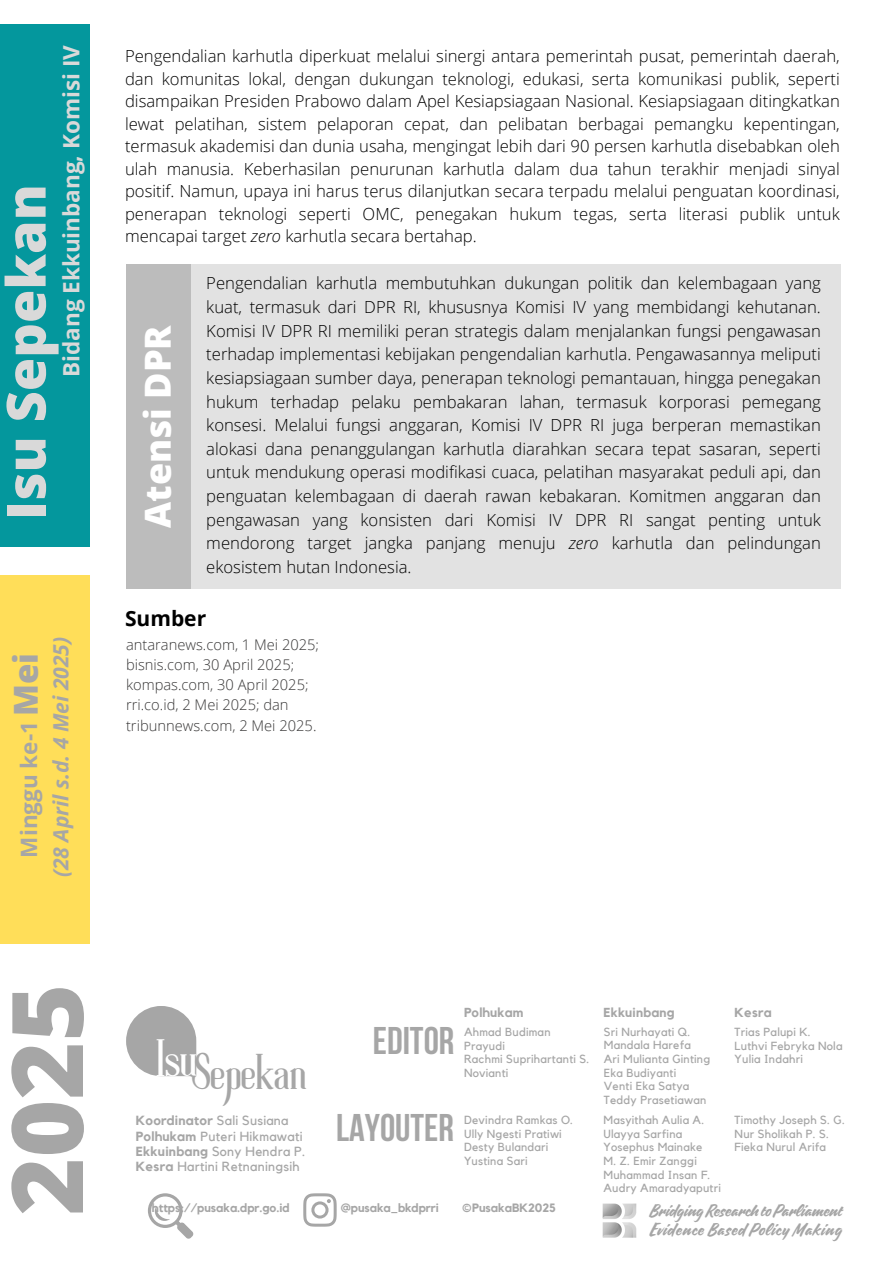
<style>
.page{position:relative;width:894px;height:1264px;background:#fff}
.page>*{position:absolute;margin:0;border:0;box-sizing:border-box;transform-origin:0 0}
.t1{font:800 98.85px "Open Sans";color:#a6a6a6}
.t2{font:800 54px "Open Sans";color:#d9d9d9}
.t3{font:47.55px "Roller Coaster";color:#fff}
.t4{font:45.3px "Roller Coaster";color:#a6a6a6}
.t5{font:700 38.4px "Bebas Neue";color:#a6a6a6}
.t6{font:800 36px "Open Sans";color:#fff}
.t7{font:800 33px "Open Sans";color:#a6a6a6}
.t8{font:700 22.5px "Open Sans";color:#d9d9d9}
.t9{font:700 22.5px "Open Sans";color:#a6a6a6}
.t10{font:italic 700 21px "Open Sans";color:#a6a6a6}
.t11{font:700 21px "Open Sans";color:#000}
.t12{font:16.8px "Quotes Script";letter-spacing:.045em;color:#a6a6a6}
.t13{font:300 16.65px/23.7px "Open Sans";color:#000;text-align:justify}
.t14{font:16.65px "Quotes Script";color:#a6a6a6}
.t15{font:300 14.7px "Open Sans";color:#393838}
.t16{font:13.2px "Kollektif";letter-spacing:.02em;color:#a6a6a6}
.t17{font:700 13.2px "Kollektif";letter-spacing:.02em;color:#a6a6a6}
.t18{font:700 13.05px "Kollektif";letter-spacing:.02em;color:#a6a6a6}
.t19{font:700 12px "Kollektif";color:#a6a6a6}
.t20{font:11.7px "Kollektif";letter-spacing:.02em;color:#a6a6a6}
.s1{font-style:italic}
.s2{font-weight:400}
.s3{font-weight:700}
</style>
<div class="page">
<div style="left:126px;top:264px;width:65px;height:325px;background:#bcbcbc"></div>
<div style="left:191px;top:264px;width:649px;height:325px;background:#e2e2e2"></div>
<div style="left:0;top:25px;width:89px;height:522px;background:#04979d"></div>
<div style="left:0;top:575px;width:89px;height:369px;background:#ffde59"></div>
<svg style="left:126px;top:1006px;width:70px;height:70px"></svg>
<svg style="left:303px;top:1193px;width:33px;height:33px"></svg>
<svg style="left:148px;top:1193px;width:45px;height:45px"></svg>
<img style="left:602px;top:1203px;width:35px;height:35px">
<p class="t8" style="left:56px;top:377px;width:333px;rotate:-90deg">Bidang Ekkuinbang, Komisi IV</p>
<p class="t2" style="left:-12px;top:520px;width:337px;rotate:-90deg">Isu Sepekan</p>
<p class="t7" style="left:2px;top:716px;width:65px;rotate:-90deg">Mei</p>
<p class="t9" style="left:13px;top:857px;width:138px;rotate:-90deg">Minggu ke-1</p>
<p class="t10" style="left:46px;top:877px;width:243px;rotate:-90deg">(28 April s.d. 4 Mei 2025)</p>
<p class="t13" style="left:125px;top:44px;width:716px;line-height:22.5px">Pengendalian karhutla diperkuat melalui sinergi antara pemerintah pusat, pemerintah daerah, dan komunitas lokal, dengan dukungan teknologi, edukasi, serta komunikasi publik, seperti disampaikan Presiden Prabowo dalam Apel Kesiapsiagaan Nasional. Kesiapsiagaan ditingkatkan lewat pelatihan, sistem pelaporan cepat, dan pelibatan berbagai pemangku kepentingan, termasuk akademisi dan dunia usaha, mengingat lebih dari 90 persen karhutla disebabkan oleh ulah manusia. Keberhasilan penurunan karhutla dalam dua tahun terakhir menjadi sinyal positif. Namun, upaya ini harus terus dilanjutkan secara terpadu melalui penguatan koordinasi, penerapan teknologi seperti OMC, penegakan hukum tegas, serta literasi publik untuk mencapai target <span class="s1">zero</span> karhutla secara bertahap.</p>
<h6 class="t6" style="left:132px;top:528px;width:204px;rotate:-90deg">Atensi DPR</h6>
<h2 class="t13" style="left:206px;top:271px;width:616px">Pengendalian karhutla membutuhkan dukungan politik dan kelembagaan yang kuat, termasuk dari DPR RI, khususnya Komisi IV yang membidangi kehutanan.<br>Komisi IV DPR RI memiliki peran strategis dalam menjalankan fungsi pengawasan terhadap implementasi kebijakan pengendalian karhutla. Pengawasannya meliputi kesiapsiagaan sumber daya, penerapan teknologi pemantauan, hingga penegakan hukum terhadap pelaku pembakaran lahan, termasuk korporasi pemegang konsesi. Melalui fungsi anggaran, Komisi IV DPR RI juga berperan memastikan alokasi dana penanggulangan karhutla diarahkan secara tepat sasaran, seperti untuk mendukung operasi modifikasi cuaca, pelatihan masyarakat peduli api, dan penguatan kelembagaan di daerah rawan kebakaran. Komitmen anggaran dan pengawasan yang konsisten dari Komisi IV DPR RI sangat penting untuk mendorong target jangka panjang menuju <span class="s1">zero</span> karhutla dan pelindungan ekosistem hutan Indonesia.</h2>
<p class="t11" style="left:125px;top:604px;width:83px">Sumber</p>
<p class="t15" style="left:126px;top:634px;width:194px">antaranews.com, 1 Mei 2025;</p>
<p class="t15" style="left:126px;top:654px;width:170px">bisnis.com, 30 April 2025;</p>
<p class="t15" style="left:126px;top:674px;width:184px">kompas.com, 30 April 2025;</p>
<p class="t15" style="left:126px;top:694px;width:164px">rri.co.id, 2 Mei 2025; dan</p>
<p class="t15" style="left:126px;top:715px;width:192px">tribunnews.com, 2 Mei 2025.</p>
<p class="t1" style="left:-23px;top:1215px;width:233px;rotate:-90deg">2025</p>
<p class="t3" style="left:157px;top:1039px;width:43px">Isu</p>
<h5 class="t4" style="left:191px;top:1054px;width:117px">Sepekan</h5>
<p class="t17" style="left:136px;top:1114px;width:154px">Koordinator <span class="s2">Sali Susiana</span></p>
<h5 class="t16" style="left:136px;top:1129px;width:168px"><span class="s3">Polhukam</span> Puteri Hikmawati</h5>
<p class="t16" style="left:136px;top:1145px;width:171px"><span class="s3">Ekkuinbang</span> Sony Hendra P.</p>
<p class="t16" style="left:136px;top:1160px;width:165px"><span class="s3">Kesra</span> Hartini Retnaningsih</p>
<p class="t19" style="left:152px;top:1202px;width:139px">https://pusaka.dpr.go.id</p>
<p class="t5" style="left:373px;top:1024px;width:83px">EDITOR</p>
<p class="t18" style="left:464px;top:1006px;width:61px">Polhukam</p>
<p class="t20" style="left:464px;top:1026px;width:88px">Ahmad Budiman</p>
<p class="t20" style="left:464px;top:1040px;width:42px">Prayudi</p>
<p class="t20" style="left:464px;top:1053px;width:127px">Rachmi Suprihartanti S.</p>
<p class="t20" style="left:464px;top:1067px;width:46px">Novianti</p>
<p class="t18" style="left:603px;top:1006px;width:72px">Ekkuinbang</p>
<p class="t20" style="left:603px;top:1026px;width:88px">Sri Nurhayati Q.</p>
<p class="t20" style="left:603px;top:1040px;width:89px">Mandala Harefa</p>
<p class="t20" style="left:603px;top:1053px;width:108px">Ari Mulianta Ginting</p>
<p class="t20" style="left:603px;top:1067px;width:74px">Eka Budiyanti</p>
<p class="t20" style="left:603px;top:1080px;width:87px">Venti Eka Satya</p>
<p class="t20" style="left:603px;top:1094px;width:104px">Teddy Prasetiawan</p>
<p class="t18" style="left:734px;top:1006px;width:39px">Kesra</p>
<p class="t20" style="left:734px;top:1026px;width:77px">Trias Palupi K.</p>
<p class="t20" style="left:734px;top:1040px;width:109px">Luthvi Febryka Nola</p>
<p class="t20" style="left:734px;top:1053px;width:70px">Yulia Indahri</p>
<h1 class="t5" style="left:336px;top:1112px;width:119px">LAYOUTER</h1>
<h3 class="t20" style="left:464px;top:1114px;width:110px">Devindra Ramkas O.</h3>
<h3 class="t20" style="left:464px;top:1128px;width:99px">Ully Ngesti Pratiwi</h3>
<p class="t20" style="left:464px;top:1141px;width:86px">Desty Bulandari</p>
<p class="t20" style="left:464px;top:1155px;width:65px">Yustina Sari</p>
<h4 class="t20" style="left:603px;top:1114px;width:102px">Masyithah Aulia A.</h4>
<p class="t20" style="left:603px;top:1128px;width:80px">Ulayya Sarfina</p>
<p class="t20" style="left:603px;top:1141px;width:100px">Yosephus Mainake</p>
<p class="t20" style="left:603px;top:1155px;width:95px">M. Z. Emir Zanggi</p>
<p class="t20" style="left:603px;top:1169px;width:108px">Muhammad Insan F.</p>
<p class="t20" style="left:603px;top:1182px;width:119px">Audry Amaradyaputri</p>
<p class="t20" style="left:734px;top:1114px;width:112px">Timothy Joseph S. G.</p>
<p class="t20" style="left:734px;top:1128px;width:96px">Nur Sholikah P. S.</p>
<p class="t20" style="left:734px;top:1141px;width:93px">Fieka Nurul Arifa</p>
<p class="t19" style="left:341px;top:1202px;width:99px">@pusaka_bkdprri</p>
<p class="t19" style="left:462px;top:1201px;width:96px">©PusakaBK2025</p>
<p class="t14" style="left:650px;top:1199px;width:193px">Bridging Research to Parliament</p>
<p class="t12" style="left:650px;top:1218px;width:194px">Evidence Based Policy Making</p>
</div>
